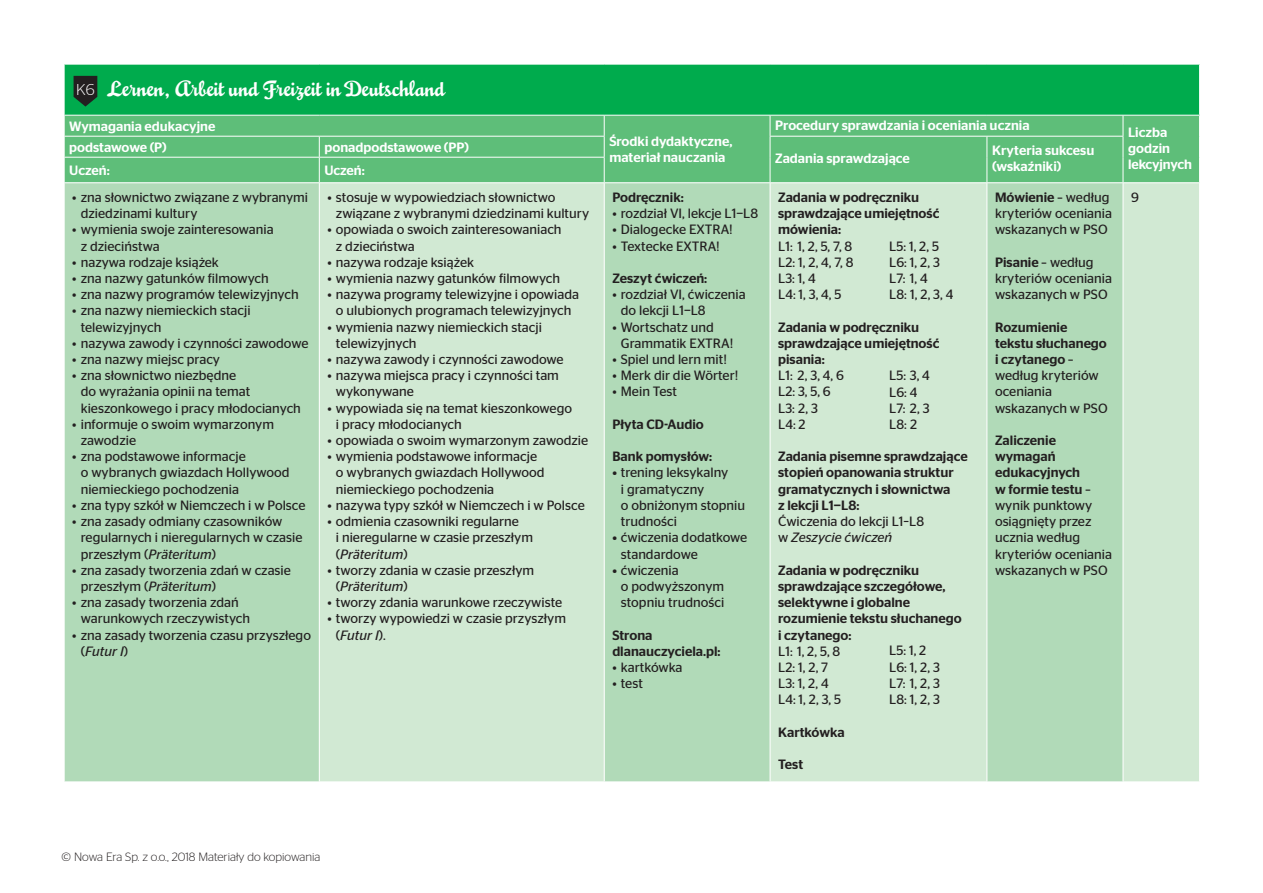
<style>
.page{position:relative;width:1263px;height:893px;background:#fff}
.page>*{position:absolute;margin:0;border:0;box-sizing:border-box;transform-origin:0 0}
.t1{font:18px "Mousse Script Pl";color:#fff}
.t2{font:13.5px/16.2px "Stag Sans";color:#231f20}
.t3{font:500 13.5px/16.2px "Stag Sans";color:#231f20}
.t4{font:500 13.5px/16.2px "Stag Sans";color:#fff}
.t5{font:300 12px "Stag Sans";color:#231f20}
.s1{font-family:"Stag Sans";font-weight:300;font-size:15.75px}
.s2{font-style:italic}
.s3{font-weight:500}
</style>
<div class="page">
<div style="left:64px;top:64px;width:1135px;height:51px;background:#00ab4d"></div>
<div style="left:65px;top:116px;width:1134px;height:66px;background:#5ebe79"></div>
<div style="left:65px;top:183px;width:254px;height:598px;background:#b1dab8"></div>
<svg style="left:320px;top:183px;width:879px;height:598px;background:#c6e3c9"></svg>
<hr style="left:64px;top:65px;width:1px;height:50px;background:#fff">
<hr style="left:64px;top:64px;width:255px;height:1px;background:#fff">
<hr style="left:319px;top:64px;width:285px;height:1px;background:#fff">
<hr style="left:604px;top:64px;width:166px;height:1px;background:#fff">
<hr style="left:770px;top:64px;width:217px;height:1px;background:#fff">
<hr style="left:987px;top:64px;width:136px;height:1px;background:#fff">
<hr style="left:1123px;top:64px;width:77px;height:1px;background:#fff">
<svg style="left:319px;top:137px;width:1px;height:45px"></svg>
<hr style="left:64px;top:136px;width:255px;height:1px;background:#fff">
<hr style="left:319px;top:136px;width:286px;height:1px;background:#fff">
<svg style="left:604px;top:116px;width:1px;height:66px"></svg>
<hr style="left:604px;top:183px;width:1px;height:598px;background:#fff">
<hr style="left:319px;top:157px;width:286px;height:1px;background:#fff">
<hr style="left:64px;top:157px;width:255px;height:1px;background:#fff">
<svg style="left:64px;top:116px;width:1px;height:66px"></svg>
<svg style="left:770px;top:116px;width:1px;height:66px"></svg>
<hr style="left:770px;top:183px;width:1px;height:598px;background:#fff">
<svg style="left:986px;top:137px;width:1px;height:45px"></svg>
<hr style="left:986px;top:183px;width:1px;height:598px;background:#fff">
<hr style="left:770px;top:136px;width:217px;height:1px;background:#fff">
<hr style="left:987px;top:136px;width:136px;height:1px;background:#fff">
<svg style="left:1123px;top:116px;width:1px;height:66px"></svg>
<hr style="left:1123px;top:183px;width:1px;height:598px;background:#fff">
<svg style="left:74px;top:76px;width:23px;height:31px"></svg>
<h1 class="t1" style="left:76px;top:73px;width:371px"><span class="s1">K6</span> Lernen, Arbeit und Freizeit in Deutschland</h1>
<p class="t4" style="left:775px;top:117px;width:256px">Procedury sprawdzania i oceniania ucznia</p>
<p class="t4" style="left:69px;top:118px;width:148px">Wymagania edukacyjne</p>
<p class="t4" style="left:609px;top:133px;width:125px">Środki dydaktyczne, materiał nauczania</p>
<p class="t4" style="left:69px;top:139px;width:99px">podstawowe (P)</p>
<p class="t4" style="left:324px;top:139px;width:146px">ponadpodstawowe (PP)</p>
<p class="t4" style="left:992px;top:142px;width:104px">Kryteria sukcesu</p>
<p class="t4" style="left:775px;top:151px;width:136px">Zadania sprawdzające</p>
<p class="t4" style="left:69px;top:163px;width:42px">Uczeń:</p>
<p class="t4" style="left:324px;top:163px;width:42px">Uczeń:</p>
<p class="t4" style="left:992px;top:159px;width:71px">(wskaźniki)</p>
<p class="t2" style="left:81px;top:189px;width:229px;text-indent:-9px">• zna słownictwo związane z wybranymi dziedzinami kultury</p>
<p class="t2" style="left:81px;top:222px;width:194px;text-indent:-9px">• wymienia swoje zainteresowania z dzieciństwa</p>
<p class="t2" style="left:72px;top:254px;width:148px">• nazywa rodzaje książek</p>
<p class="t2" style="left:72px;top:270px;width:198px">• zna nazwy gatunków filmowych</p>
<p class="t2" style="left:72px;top:286px;width:228px">• zna nazwy programów telewizyjnych</p>
<p class="t2" style="left:81px;top:303px;width:171px;text-indent:-9px">• zna nazwy niemieckich stacji telewizyjnych</p>
<p class="t2" style="left:72px;top:335px;width:238px">• nazywa zawody i czynności zawodowe</p>
<p class="t2" style="left:72px;top:351px;width:149px">• zna nazwy miejsc pracy</p>
<p class="t2" style="left:81px;top:367px;width:222px;text-indent:-9px">• zna słownictwo niezbędne<br>do wyrażania opinii na temat kieszonkowego i pracy młodocianych</p>
<p class="t2" style="left:81px;top:416px;width:195px;text-indent:-9px">• informuje o swoim wymarzonym zawodzie</p>
<p class="t2" style="left:81px;top:448px;width:210px;text-indent:-9px">• zna podstawowe informacje<br>o wybranych gwiazdach Hollywood niemieckiego pochodzenia</p>
<p class="t2" style="left:72px;top:497px;width:235px">• zna typy szkół w Niemczech i w Polsce</p>
<p class="t2" style="left:81px;top:513px;width:223px;text-indent:-9px">• zna zasady odmiany czasowników regularnych i nieregularnych w czasie przeszłym (<span class="s2">Präteritum</span>)</p>
<p class="t2" style="left:81px;top:562px;width:212px;text-indent:-9px">• zna zasady tworzenia zdań w czasie przeszłym (<span class="s2">Präteritum</span>)</p>
<p class="t2" style="left:81px;top:594px;width:171px;text-indent:-9px">• zna zasady tworzenia zdań warunkowych rzeczywistych</p>
<p class="t2" style="left:81px;top:627px;width:232px;text-indent:-9px">• zna zasady tworzenia czasu przyszłego (<span class="s2">Futur I</span>)</p>
<p class="t3" style="left:612px;top:189px;width:73px">Podręcznik:</p>
<p class="t2" style="left:612px;top:205px;width:147px">• rozdział VI, lekcje L1−L8</p>
<p class="t2" style="left:612px;top:222px;width:122px">• Dialogecke EXTRA!</p>
<p class="t2" style="left:612px;top:238px;width:109px">• Textecke EXTRA!</p>
<p class="t3" style="left:612px;top:270px;width:96px">Zeszyt ćwiczeń:</p>
<p class="t2" style="left:621px;top:286px;width:126px;text-indent:-9px">• rozdział VI, ćwiczenia do lekcji L1−L8</p>
<p class="t2" style="left:621px;top:319px;width:114px;text-indent:-9px">• Wortschatz und<br>Grammatik EXTRA!</p>
<p class="t2" style="left:612px;top:351px;width:116px">• Spiel und lern mit!</p>
<p class="t2" style="left:612px;top:367px;width:128px">• Merk dir die Wörter!</p>
<p class="t2" style="left:612px;top:384px;width:66px">• Mein Test</p>
<p class="t3" style="left:612px;top:416px;width:93px">Płyta CD-Audio</p>
<p class="t3" style="left:612px;top:448px;width:101px">Bank pomysłów:</p>
<p class="t2" style="left:621px;top:465px;width:126px;text-indent:-9px"><span class="s3">•</span> trening leksykalny<br>i gramatyczny<br>o obniżonym stopniu trudności</p>
<p class="t2" style="left:621px;top:529px;width:128px;text-indent:-9px"><span class="s3">•</span> ćwiczenia dodatkowe standardowe</p>
<p class="t2" style="left:621px;top:562px;width:105px;text-indent:-9px"><span class="s3">•</span> ćwiczenia<br>o podwyższonym stopniu trudności</p>
<p class="t3" style="left:612px;top:627px;width:110px">Strona dlanauczyciela.pl:</p>
<p class="t2" style="left:612px;top:659px;width:72px">• kartkówka</p>
<p class="t2" style="left:612px;top:675px;width:32px">• test</p>
<p class="t3" style="left:778px;top:189px;width:163px">Zadania w podręczniku sprawdzające umiejętność mówienia:</p>
<p class="t2" style="left:778px;top:238px;width:77px">L1: 1, 2, 5, 7, 8<br>L2: 1, 2, 4, 7, 8<br>L3: 1, 4<br>L4: 1, 3, 4, 5</p>
<p class="t3" style="left:778px;top:319px;width:163px">Zadania w podręczniku sprawdzające umiejętność pisania:</p>
<p class="t2" style="left:778px;top:367px;width:67px">L1: 2, 3, 4, 6<br>L2: 3, 5, 6<br>L3: 2, 3<br>L4: 2</p>
<p class="t3" style="left:778px;top:448px;width:191px">Zadania pisemne sprawdzające stopień opanowania struktur gramatycznych i słownictwa<br>z lekcji L1−L8:</p>
<p class="t2" style="left:778px;top:513px;width:148px">Ćwiczenia do lekcji L1–L8 w <span class="s2">Zeszycie ćwiczeń</span></p>
<p class="t3" style="left:778px;top:562px;width:185px">Zadania w podręczniku sprawdzające szczegółowe, selektywne i globalne rozumienie tekstu słuchanego i czytanego:</p>
<p class="t2" style="left:778px;top:643px;width:65px">L1: 1, 2, 5, 8<br>L2: 1, 2, 7<br>L3: 1, 2, 4<br>L4: 1, 2, 3, 5</p>
<p class="t3" style="left:778px;top:724px;width:68px">Kartkówka</p>
<p class="t3" style="left:778px;top:756px;width:27px">Test</p>
<p class="t2" style="left:995px;top:189px;width:119px"><span class="s3">Mówienie</span> – według kryteriów oceniania wskazanych w PSO</p>
<p class="t2" style="left:995px;top:254px;width:119px"><span class="s3">Pisanie</span> – według kryteriów oceniania wskazanych w PSO</p>
<p class="t2" style="left:995px;top:319px;width:114px"><span class="s3">Rozumienie tekstu słuchanego i czytanego</span> – według kryteriów oceniania wskazanych w PSO</p>
<p class="t2" style="left:995px;top:432px;width:119px"><span class="s3">Zaliczenie wymagań edukacyjnych<br>w formie testu</span> – wynik punktowy osiągnięty przez ucznia według kryteriów oceniania wskazanych w PSO</p>
<p class="t2" style="left:336px;top:189px;width:255px;text-indent:-9px">• stosuje w wypowiedziach słownictwo związane z wybranymi dziedzinami kultury</p>
<p class="t2" style="left:336px;top:222px;width:227px;text-indent:-9px">• opowiada o swoich zainteresowaniach z dzieciństwa</p>
<p class="t2" style="left:327px;top:254px;width:148px">• nazywa rodzaje książek</p>
<p class="t2" style="left:327px;top:270px;width:234px">• wymienia nazwy gatunków filmowych</p>
<p class="t2" style="left:327px;top:286px;width:253px;text-align:center">• nazywa programy telewizyjne i opowiada o ulubionych programach telewizyjnych</p>
<p class="t2" style="left:336px;top:319px;width:207px;text-indent:-9px">• wymienia nazwy niemieckich stacji telewizyjnych</p>
<p class="t2" style="left:327px;top:351px;width:238px">• nazywa zawody i czynności zawodowe</p>
<p class="t2" style="left:336px;top:367px;width:225px;text-indent:-9px">• nazywa miejsca pracy i czynności tam wykonywane</p>
<p class="t2" style="left:336px;top:400px;width:238px;text-indent:-9px">• wypowiada się na temat kieszonkowego i pracy młodocianych</p>
<p class="t2" style="left:327px;top:432px;width:262px">• opowiada o swoim wymarzonym zawodzie</p>
<p class="t2" style="left:336px;top:448px;width:210px;text-indent:-9px">• wymienia podstawowe informacje o wybranych gwiazdach Hollywood niemieckiego pochodzenia</p>
<p class="t2" style="left:327px;top:497px;width:259px">• nazywa typy szkół w Niemczech i w Polsce</p>
<p class="t2" style="left:336px;top:513px;width:199px;text-indent:-9px">• odmienia czasowniki regularne<br>i nieregularne w czasie przeszłym (<span class="s2">Präteritum</span>)</p>
<p class="t2" style="left:336px;top:562px;width:200px;text-indent:-9px">• tworzy zdania w czasie przeszłym (<span class="s2">Präteritum</span>)</p>
<p class="t2" style="left:327px;top:594px;width:236px">• tworzy zdania warunkowe rzeczywiste</p>
<p class="t2" style="left:336px;top:610px;width:232px;text-indent:-9px">• tworzy wypowiedzi w czasie przyszłym (<span class="s2">Futur I</span>).</p>
<p class="t2" style="left:889px;top:238px;width:66px">L5: 1, 2, 5<br>L6: 1, 2, 3<br>L7: 1, 4<br>L8: 1, 2, 3, 4</p>
<p class="t2" style="left:889px;top:367px;width:42px">L5: 3, 4<br>L6: 4<br>L7: 2, 3<br>L8: 2</p>
<p class="t2" style="left:889px;top:642px;width:52px">L5: 1, 2<br>L6: 1, 2, 3<br>L7: 1, 2, 3<br>L8: 1, 2, 3</p>
<p class="t4" style="left:1128px;top:124px;width:65px">Liczba godzin lekcyjnych</p>
<p class="t2" style="left:1131px;top:189px;width:9px">9</p>
<p class="t5" style="left:62px;top:850px;width:260px">© Nowa Era Sp. z o.o., 2018 Materiały do kopiowania</p>
</div>
